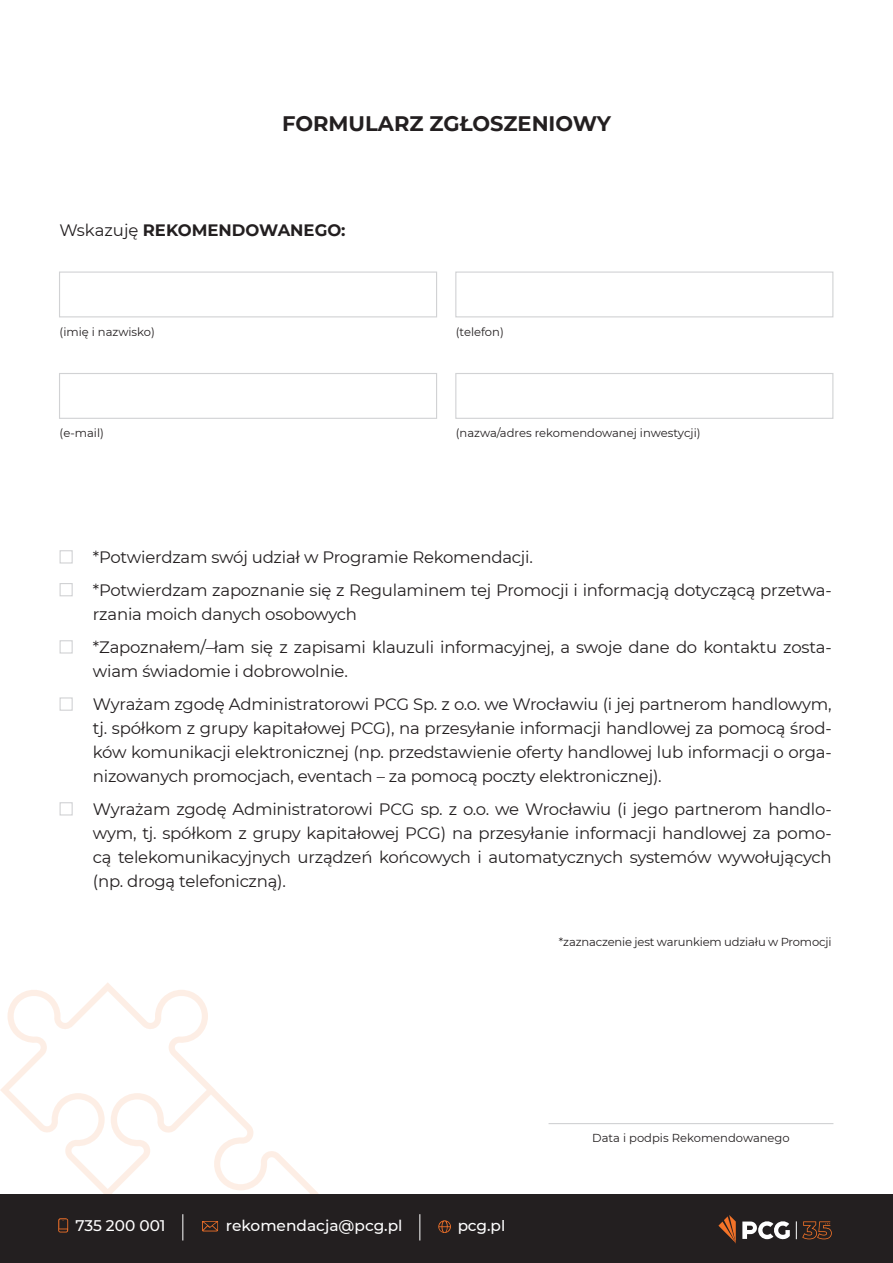
<style>
.page{position:relative;width:893px;height:1263px;background:#fff}
.page>*{position:absolute;margin:0;border:0;box-sizing:border-box;transform-origin:0 0}
.t1{font:700 21px "Montserrat";color:#231f20}
.t2{font:16.5px/24px "Montserrat";letter-spacing:-.015em;color:#231f20}
.t3{font:700 16.5px "Montserrat";color:#231f20}
.t4{font:500 15.45px "Montserrat";color:#fff}
.t5{font:11.55px "Montserrat";color:#231f20}
.s1{font-weight:400}
</style>
<div class="page">
<svg style="left:0;top:982px;width:319px;height:213px"></svg>
<div style="left:0;top:1195px;width:893px;height:68px;background:#231f20"></div>
<svg style="left:742px;top:1221px;width:48px;height:19px"></svg>
<svg style="left:796px;top:1221px;width:35px;height:18px"></svg>
<svg style="left:718px;top:1215px;width:18px;height:28px"></svg>
<svg style="left:438px;top:1220px;width:13px;height:13px"></svg>
<svg style="left:58px;top:1218px;width:10px;height:14px"></svg>
<svg style="left:202px;top:1221px;width:16px;height:10px"></svg>
<svg style="left:182px;top:1214px;width:1px;height:26px"></svg>
<svg style="left:419px;top:1214px;width:1px;height:26px"></svg>
<div style="left:59px;top:271px;width:378px;height:46px;border:1px solid #d1d2d4"></div>
<div style="left:59px;top:373px;width:378px;height:46px;border:1px solid #d1d2d4"></div>
<div style="left:455px;top:271px;width:378px;height:46px;border:1px solid #d1d2d4"></div>
<div style="left:455px;top:373px;width:378px;height:46px;border:1px solid #d1d2d4"></div>
<hr style="left:549px;top:1123px;width:284px;height:1px;background:#d1d2d4">
<div style="left:60px;top:550px;width:13px;height:13px;border:1px solid #d1d2d4"></div>
<div style="left:60px;top:583px;width:13px;height:13px;border:1px solid #d1d2d4"></div>
<div style="left:60px;top:640px;width:13px;height:13px;border:1px solid #d1d2d4"></div>
<div style="left:60px;top:697px;width:13px;height:14px;border:1px solid #d1d2d4"></div>
<div style="left:60px;top:802px;width:13px;height:13px;border:1px solid #d1d2d4"></div>
<p class="t1" style="left:282px;top:108px;width:330px">FORMULARZ ZGŁOSZENIOWY</p>
<p class="t3" style="left:60px;top:218px;width:288px"><span class="s1">Wskazuję</span> REKOMENDOWANEGO:</p>
<p class="t5" style="left:60px;top:324px;width:97px">(imię i nazwisko)</p>
<p class="t5" style="left:60px;top:425px;width:46px">(e-mail)</p>
<p class="t5" style="left:456px;top:324px;width:50px">(telefon)</p>
<p class="t5" style="left:456px;top:425px;width:246px">(nazwa/adres rekomendowanej inwestycji)</p>
<p class="t2" style="left:93px;top:540px;width:740px;line-height:33px">*Potwierdzam swój udział w Programie Rekomendacji.<br>*Potwierdzam zapoznanie się z Regulaminem tej Promocji i informacją dotyczącą przetwa-</p>
<p class="t2" style="left:93px;top:597px;width:740px;line-height:33px">rzania moich danych osobowych<br>*Zapoznałem/–łam się z zapisami klauzuli informacyjnej, a swoje dane do kontaktu zosta-</p>
<p class="t2" style="left:93px;top:654px;width:740px;line-height:33px">wiam świadomie i dobrowolnie.<br>Wyrażam zgodę Administratorowi PCG Sp. z o.o. we Wrocławiu (i jej partnerom handlowym,</p>
<p class="t2" style="left:93px;top:715px;width:740px;text-align:justify">tj. spółkom z grupy kapitałowej PCG), na przesyłanie informacji handlowej za pomocą środ&shy;ków komunikacji elektronicznej (np. przedstawienie oferty handlowej lub informacji o orga&shy;nizowanych promocjach, eventach – za pomocą poczty elektronicznej).</p>
<p class="t2" style="left:93px;top:796px;width:740px;text-align:justify">Wyrażam zgodę Administratorowi PCG sp. z o.o. we Wrocławiu (i jego partnerom handlo&shy;wym, tj. spółkom z grupy kapitałowej PCG) na przesyłanie informacji handlowej za pomo&shy;cą telekomunikacyjnych urządzeń końcowych i automatycznych systemów wywołujących (np. drogą telefoniczną).</p>
<p class="t5" style="left:559px;top:934px;width:274px">*zaznaczenie jest warunkiem udziału w Promocji</p>
<p class="t4" style="left:75px;top:1215px;width:92px">735 200 001</p>
<p class="t4" style="left:226px;top:1215px;width:178px">rekomendacja@pcg.pl</p>
<p class="t4" style="left:457px;top:1215px;width:50px">pcg.pl</p>
<p class="t5" style="left:592px;top:1130px;width:199px">Data i podpis Rekomendowanego</p>
</div>
